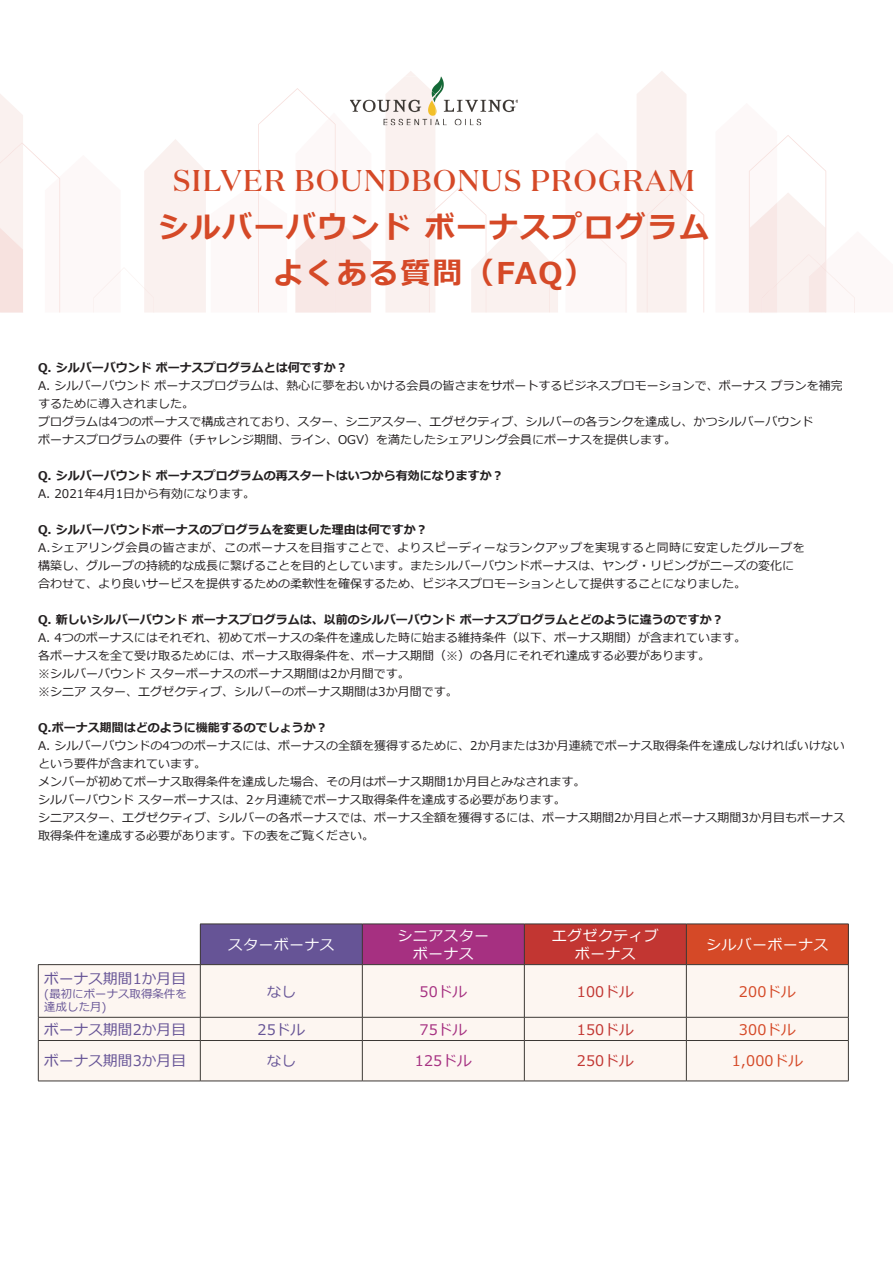
<style>
.page{position:relative;width:893px;height:1263px;background:#fff}
.page>*{position:absolute;margin:0;border:0;box-sizing:border-box;transform-origin:0 0}
.t1{font:700 30px/46.5px "Meiryo";letter-spacing:.06em;color:#d54927;text-align:center}
.t2{font:500 30px "Domaine Display";letter-spacing:.05em;color:#d54927}
.t3{font:14.55px "Meiryo";letter-spacing:.01em;color:#665496}
.t4{font:14.55px/17.5px "Meiryo";letter-spacing:.05em;color:#fff;text-align:center}
.t5{font:14.55px "Meiryo";letter-spacing:.01em;color:#d54927}
.t6{font:14.55px "Meiryo";letter-spacing:.01em;color:#c23632}
.t7{font:14.55px "Meiryo";letter-spacing:.01em;color:#a63081}
.t8{font:12px/18px "Meiryo";color:#231f20}
.t9{font:700 12px "Meiryo";color:#231f20}
.t10{font:11.4px/13.6px "Meiryo";letter-spacing:.01em;color:#665496}
</style>
<div class="page">
<svg style="left:637px;top:71px;width:67px;height:241px"></svg>
<svg style="left:385px;top:71px;width:242px;height:241px"></svg>
<svg style="left:749px;top:135px;width:106px;height:178px"></svg>
<svg style="left:0;top:88px;width:371px;height:224px"></svg>
<img style="left:350px;top:76px;width:168px;height:49px">
<img style="left:385px;top:76px;width:50px;height:49px">
<div style="left:200px;top:924px;width:162px;height:41px;background:#665496"></div>
<div style="left:362px;top:924px;width:162px;height:41px;background:#a63081"></div>
<div style="left:524px;top:924px;width:162px;height:41px;background:#c23632"></div>
<div style="left:686px;top:924px;width:162px;height:41px;background:#d54927"></div>
<div style="left:39px;top:965px;width:809px;height:116px;background:#fdf6f1"></div>
<hr style="left:200px;top:924px;width:162px;height:1px;background:#3c3835">
<hr style="left:362px;top:924px;width:162px;height:1px;background:#3c3835">
<hr style="left:362px;top:924px;width:1px;height:40px;background:#3c3835">
<hr style="left:524px;top:924px;width:162px;height:1px;background:#3c3835">
<hr style="left:524px;top:924px;width:1px;height:40px;background:#3c3835">
<hr style="left:686px;top:924px;width:162px;height:1px;background:#3c3835">
<hr style="left:686px;top:924px;width:1px;height:40px;background:#3c3835">
<hr style="left:848px;top:924px;width:1px;height:40px;background:#3c3835">
<hr style="left:200px;top:924px;width:1px;height:40px;background:#3c3835">
<hr style="left:38px;top:965px;width:1px;height:52px;background:#3c3835">
<svg style="left:38px;top:1018px;width:1px;height:22px"></svg>
<hr style="left:38px;top:1041px;width:1px;height:40px;background:#3c3835">
<hr style="left:38px;top:964px;width:162px;height:1px;background:#3c3835">
<hr style="left:200px;top:964px;width:162px;height:1px;background:#3c3835">
<hr style="left:362px;top:964px;width:162px;height:1px;background:#3c3835">
<hr style="left:524px;top:964px;width:162px;height:1px;background:#3c3835">
<hr style="left:686px;top:964px;width:162px;height:1px;background:#3c3835">
<hr style="left:200px;top:965px;width:1px;height:52px;background:#3c3835">
<hr style="left:362px;top:965px;width:1px;height:52px;background:#3c3835">
<hr style="left:524px;top:965px;width:1px;height:52px;background:#3c3835">
<hr style="left:686px;top:965px;width:1px;height:52px;background:#3c3835">
<hr style="left:848px;top:965px;width:1px;height:52px;background:#3c3835">
<svg style="left:200px;top:1018px;width:1px;height:22px"></svg>
<svg style="left:362px;top:1018px;width:1px;height:22px"></svg>
<svg style="left:524px;top:1018px;width:1px;height:22px"></svg>
<svg style="left:686px;top:1018px;width:1px;height:22px"></svg>
<svg style="left:848px;top:1017px;width:1px;height:23px"></svg>
<hr style="left:200px;top:1041px;width:1px;height:40px;background:#3c3835">
<hr style="left:362px;top:1041px;width:1px;height:40px;background:#3c3835">
<hr style="left:524px;top:1041px;width:1px;height:40px;background:#3c3835">
<hr style="left:686px;top:1041px;width:1px;height:40px;background:#3c3835">
<hr style="left:848px;top:1041px;width:1px;height:40px;background:#3c3835">
<hr style="left:38px;top:1017px;width:162px;height:1px;background:#3c3835">
<hr style="left:200px;top:1017px;width:162px;height:1px;background:#3c3835">
<hr style="left:362px;top:1017px;width:162px;height:1px;background:#3c3835">
<hr style="left:524px;top:1017px;width:162px;height:1px;background:#3c3835">
<hr style="left:686px;top:1017px;width:162px;height:1px;background:#3c3835">
<hr style="left:38px;top:1040px;width:162px;height:1px;background:#3c3835">
<hr style="left:200px;top:1040px;width:162px;height:1px;background:#3c3835">
<hr style="left:362px;top:1040px;width:162px;height:1px;background:#3c3835">
<hr style="left:524px;top:1040px;width:162px;height:1px;background:#3c3835">
<hr style="left:686px;top:1040px;width:162px;height:1px;background:#3c3835">
<hr style="left:38px;top:1081px;width:162px;height:1px;background:#3c3835">
<hr style="left:200px;top:1081px;width:162px;height:1px;background:#3c3835">
<hr style="left:362px;top:1081px;width:162px;height:1px;background:#3c3835">
<hr style="left:524px;top:1081px;width:162px;height:1px;background:#3c3835">
<hr style="left:686px;top:1081px;width:162px;height:1px;background:#3c3835">
<h1 class="t2" style="left:173px;top:162px;width:523px">SILVER BOUNDBONUS PROGRAM</h1>
<h1 class="t1" style="left:159px;top:205px;width:552px">シルバーバウンド ボーナスプログラムよくある質問（FAQ）</h1>
<p class="t9" style="left:38px;top:359px;width:311px">Q. シルバーバウンド ボーナスプログラムとは何ですか？</p>
<p class="t8" style="left:38px;top:377px;width:806px">A. シルバーバウンド ボーナスプログラムは、熱心に夢をおいかける会員の皆さまをサポートするビジネスプロモーションで、ボーナス プランを補完するために導入されました。<br>プログラムは4つのボーナスで構成されており、スター、シニアスター、エグゼクティブ、シルバーの各ランクを達成し、かつシルバーバウンド<br>ボーナスプログラムの要件（チャレンジ期間、ライン、OGV）を満たしたシェアリング会員にボーナスを提供します。</p>
<p class="t9" style="left:38px;top:467px;width:467px">Q. シルバーバウンド ボーナスプログラムの再スタートはいつから有効になりますか？</p>
<p class="t8" style="left:38px;top:485px;width:219px">A. 2021年4月1日から有効になります。</p>
<p class="t9" style="left:38px;top:521px;width:391px">Q. シルバーバウンドボーナスのプログラムを変更した理由は何ですか？</p>
<p class="t8" style="left:38px;top:539px;width:768px">A.シェアリング会員の皆さまが、このボーナスを目指すことで、よりスピーディーなランクアップを実現すると同時に安定したグループを構築し、グループの持続的な成長に繋げることを目的としています。またシルバーバウンドボーナスは、ヤング・リビングがニーズの変化に合わせて、より良いサービスを提供するための柔軟性を確保するため、ビジネスプロモーションとして提供することになりました。</p>
<p class="t9" style="left:38px;top:611px;width:687px">Q. 新しいシルバーバウンド ボーナスプログラムは、以前のシルバーバウンド ボーナスプログラムとどのように違うのですか？</p>
<p class="t8" style="left:38px;top:629px;width:709px">A. 4つのボーナスにはそれぞれ、初めてボーナスの条件を達成した時に始まる維持条件（以下、ボーナス期間）が含まれています。各ボーナスを全て受け取るためには、ボーナス取得条件を、ボーナス期間（※）の各月にそれぞれ達成する必要があります。<br>※シルバーバウンド スターボーナスのボーナス期間は2か月間です。<br>※シニア スター、エグゼクティブ、シルバーのボーナス期間は3か月間です。</p>
<p class="t9" style="left:38px;top:719px;width:291px">Q.ボーナス期間はどのように機能するのでしょうか？</p>
<p class="t8" style="left:38px;top:737px;width:808px">A. シルバーバウンドの4つのボーナスには、ボーナスの全額を獲得するために、2か月または3か月連続でボーナス取得条件を達成しなければいけないという要件が含まれています。<br>メンバーが初めてボーナス取得条件を達成した場合、その月はボーナス期間1か月目とみなされます。<br>シルバーバウンド スターボーナスは、2ヶ月連続でボーナス取得条件を達成する必要があります。<br>シニアスター、エグゼクティブ、シルバーの各ボーナスでは、ボーナス全額を獲得するには、ボーナス期間2か月目とボーナス期間3か月目もボーナス取得条件を達成する必要があります。下の表をご覧ください。</p>
<p class="t4" style="left:228px;top:936px;width:108px">スターボーナス</p>
<p class="t4" style="left:398px;top:928px;width:93px">シニアスターボーナス</p>
<p class="t4" style="left:552px;top:928px;width:108px">エグゼクティブボーナス</p>
<p class="t4" style="left:706px;top:936px;width:123px">シルバーボーナス</p>
<p class="t3" style="left:44px;top:969px;width:143px">ボーナス期間1か月目</p>
<p class="t10" style="left:44px;top:987px;width:144px">(最初にボーナス取得条件を達成した月)</p>
<p class="t3" style="left:267px;top:981px;width:31px">なし</p>
<p class="t7" style="left:419px;top:981px;width:49px">50ドル</p>
<p class="t6" style="left:577px;top:981px;width:58px">100ドル</p>
<p class="t5" style="left:739px;top:981px;width:58px">200ドル</p>
<p class="t3" style="left:44px;top:1019px;width:143px">ボーナス期間2か月目</p>
<p class="t3" style="left:257px;top:1019px;width:49px">25ドル</p>
<p class="t7" style="left:419px;top:1019px;width:49px">75ドル</p>
<p class="t6" style="left:577px;top:1019px;width:58px">150ドル</p>
<p class="t5" style="left:739px;top:1019px;width:58px">300ドル</p>
<p class="t3" style="left:44px;top:1051px;width:143px">ボーナス期間3か月目</p>
<p class="t3" style="left:267px;top:1051px;width:31px">なし</p>
<p class="t7" style="left:415px;top:1051px;width:58px">125ドル</p>
<p class="t6" style="left:577px;top:1051px;width:58px">250ドル</p>
<p class="t5" style="left:732px;top:1051px;width:73px">1,000ドル</p>
</div>
